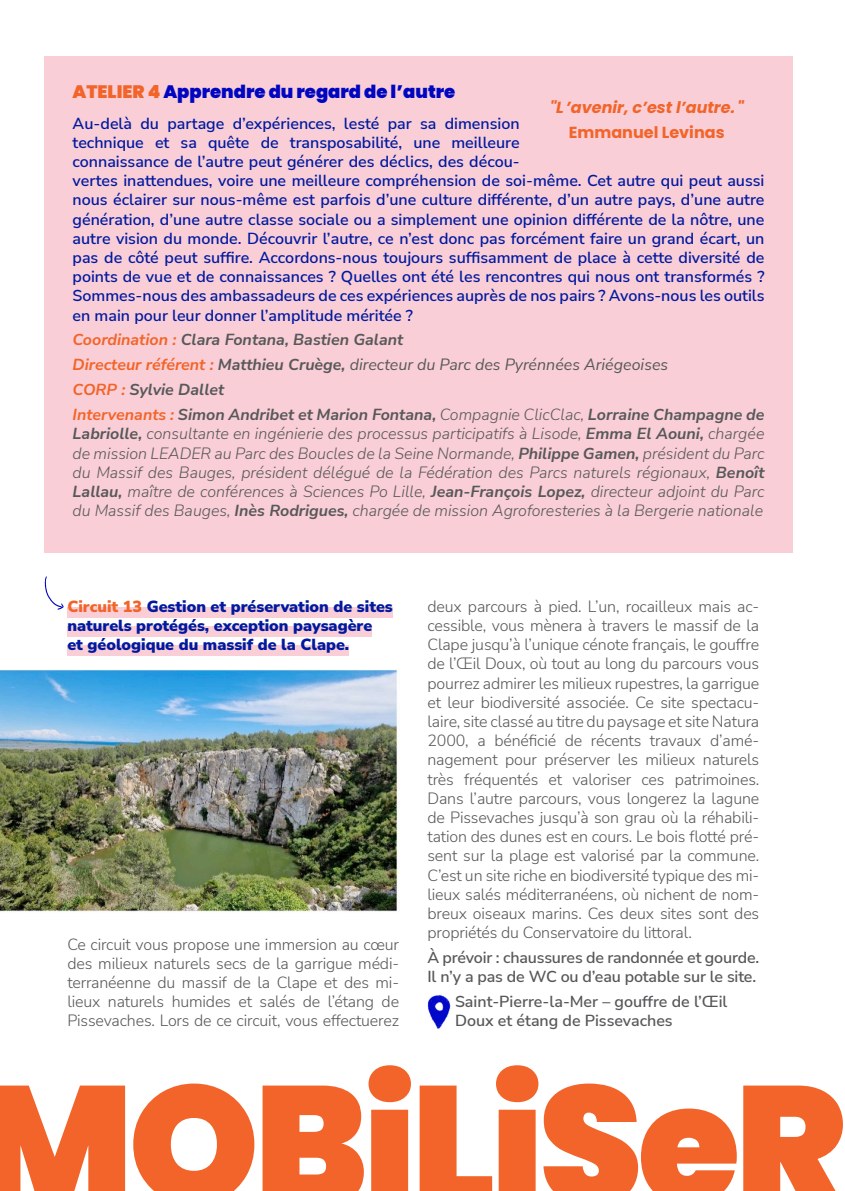
<style>
.page{position:relative;width:845px;height:1191px;background:#fff}
.page>*{position:absolute;margin:0;border:0;box-sizing:border-box;transform-origin:0 0}
.t1{font:900 18px "Poppins";color:#0107c0}
.t2{font:300 16px/19.2px "Nunito Sans";letter-spacing:-.01em;color:#57585a;text-align:justify}
.t3{font:600 16px/19.2px "Nunito Sans";color:#00199f}
.t4{font:italic 300 16px/19.2px "Nunito Sans";color:#57585a;text-align:justify}
.t5{font:600 16px/19.2px "Nunito Sans";letter-spacing:-.01em;color:#57585a}
.t6{font:900 16px "Nunito Sans";color:#00199f}
.t7{font:italic 16px "Nunito Sans";color:#57585a}
.t8{font:italic 700 16px "Nunito Sans";color:#57585a}
.t9{font:italic 700 16px "Poppins";color:#f26429}
.t10{font:700 16px "Poppins";color:#f26429}
.s1{color:#f26429}
.s2{font-weight:700;color:#f26429}
.s3{font-weight:700}
</style>
<div class="page">
<div style="left:67px;top:607px;width:326px;height:10px;background:#f9ced6"></div>
<div style="left:67px;top:626px;width:305px;height:10px;background:#f9ced6"></div>
<div style="left:67px;top:645px;width:282px;height:11px;background:#f9ced6"></div>
<img style="left:427px;top:995px;width:24px;height:34px">
<img style="left:0;top:669px;width:398px;height:243px">
<svg style="left:45px;top:576px;width:19px;height:33px"></svg>
<div style="left:44px;top:56px;width:749px;height:497px;background:#f9ced6"></div>
<svg style="left:0;top:1085px;width:125px;height:106px"></svg>
<svg style="left:133px;top:1083px;width:121px;height:108px"></svg>
<svg style="left:262px;top:1065px;width:149px;height:126px"></svg>
<svg style="left:420px;top:1065px;width:317px;height:126px"></svg>
<svg style="left:743px;top:1085px;width:100px;height:106px"></svg>
<p class="t1" style="left:73px;top:81px;width:384px"><span class="s1">ATELIER 4</span> Apprendre du regard de l’autre</p>
<p class="t3" style="left:73px;top:113px;width:693px">Au-delà du partage d’expériences, lesté par sa dimension<br>technique et sa quête de transposabilité, une meilleure<br>connaissance de l’autre peut générer des déclics, des décou-<br>vertes inattendues, voire une meilleure compréhension de soi-même. Cet autre qui peut aussi nous éclairer sur nous-même est parfois d’une culture différente, d’un autre pays, d’une autre génération, d’une autre classe sociale ou a simplement une opinion différente de la nôtre, une autre vision du monde. Découvrir l’autre, ce n’est donc pas forcément faire un grand écart, un pas de côté peut suffire. Accordons-nous toujours suffisamment de place à cette diversité de points de vue et de connaissances ? Quelles ont été les rencontres qui nous ont transformés ?<br>Sommes-nous des ambassadeurs de ces expériences auprès de nos pairs ? Avons-nous les outils en main pour leur donner l’amplitude méritée ?</p>
<p class="t8" style="left:73px;top:329px;width:332px"><span class="s1">Coordination :</span> Clara Fontana, Bastien Galant</p>
<p class="t7" style="left:73px;top:354px;width:597px"><span class="s2">Directeur référent :</span> <span class="s3">Matthieu Cruège,</span> directeur du Parc des Pyrénnées Ariégeoises</p>
<p class="t8" style="left:73px;top:378px;width:153px"><span class="s1">CORP :</span> Sylvie Dallet</p>
<p class="t4" style="left:73px;top:404px;width:693px"><span class="s2">Intervenants :</span> <span class="s3">Simon Andribet et Marion Fontana,</span> Compagnie ClicClac, <span class="s3">Lorraine Champagne de Labriolle,</span> consultante en ingénierie des processus participatifs à Lisode, <span class="s3">Emma El Aouni,</span> chargée de mission LEADER au Parc des Boucles de la Seine Normande, <span class="s3">Philippe Gamen,</span> président du Parc du Massif des Bauges, président délégué de la Fédération des Parcs naturels régionaux, <span class="s3">Benoît Lallau,</span> maître de conférences à Sciences Po Lille, <span class="s3">Jean-François Lopez,</span> directeur adjoint du Parc du Massif des Bauges, <span class="s3">Inès Rodrigues,</span> chargée de mission Agroforesteries à la Bergerie nationale</p>
<p class="t9" style="left:550px;top:98px;width:196px">"L ’avenir, c’est l’autre. "</p>
<p class="t10" style="left:569px;top:123px;width:157px">Emmanuel Levinas</p>
<p class="t6" style="left:67px;top:594px;width:327px"><span class="s1">Circuit 13</span> Gestion et préservation de sites</p>
<p class="t6" style="left:67px;top:614px;width:306px">naturels protégés, exception paysagère</p>
<p class="t6" style="left:67px;top:633px;width:283px">et géologique du massif de la Clape.</p>
<p class="t2" style="left:67px;top:933px;width:333px">Ce circuit vous propose une immersion au cœur des milieux naturels secs de la garrigue médi&shy;terranéenne du massif de la Clape et des mi&shy;lieux naturels humides et salés de l’étang de Pissevaches. Lors de ce circuit, vous effectuerez</p>
<p class="t2" style="left:427px;top:596px;width:333px">deux parcours à pied. L’un, rocailleux mais ac&shy;cessible, vous mènera à travers le massif de la Clape jusqu’à l’unique cénote français, le gouffre de l’Œil Doux, où tout au long du parcours vous pourrez admirer les milieux rupestres, la garrigue et leur biodiversité associée. Ce site spectacu&shy;laire, site classé au titre du paysage et site Natura 2000, a bénéficié de récents travaux d’amé&shy;nagement pour préserver les milieux naturels très fréquentés et valoriser ces patrimoines.<br>Dans l’autre parcours, vous longerez la lagune de Pissevaches jusqu’à son grau où la réhabili&shy;tation des dunes est en cours. Le bois flotté pré&shy;sent sur la plage est valorisé par la commune.<br>C’est un site riche en biodiversité typique des mi&shy;lieux salés méditerranéens, où nichent de nom&shy;breux oiseaux marins. Ces deux sites sont des propriétés du Conservatoire du littoral.</p>
<p class="t5" style="left:427px;top:947px;width:333px">À prévoir : chaussures de randonnée et gourde.<br>Il n’y a pas de WC ou d’eau potable sur le site.</p>
<p class="t5" style="left:455px;top:991px;width:274px">Saint-Pierre-la-Mer – gouffre de l’Œil<br>Doux et étang de Pissevaches</p>
</div>
